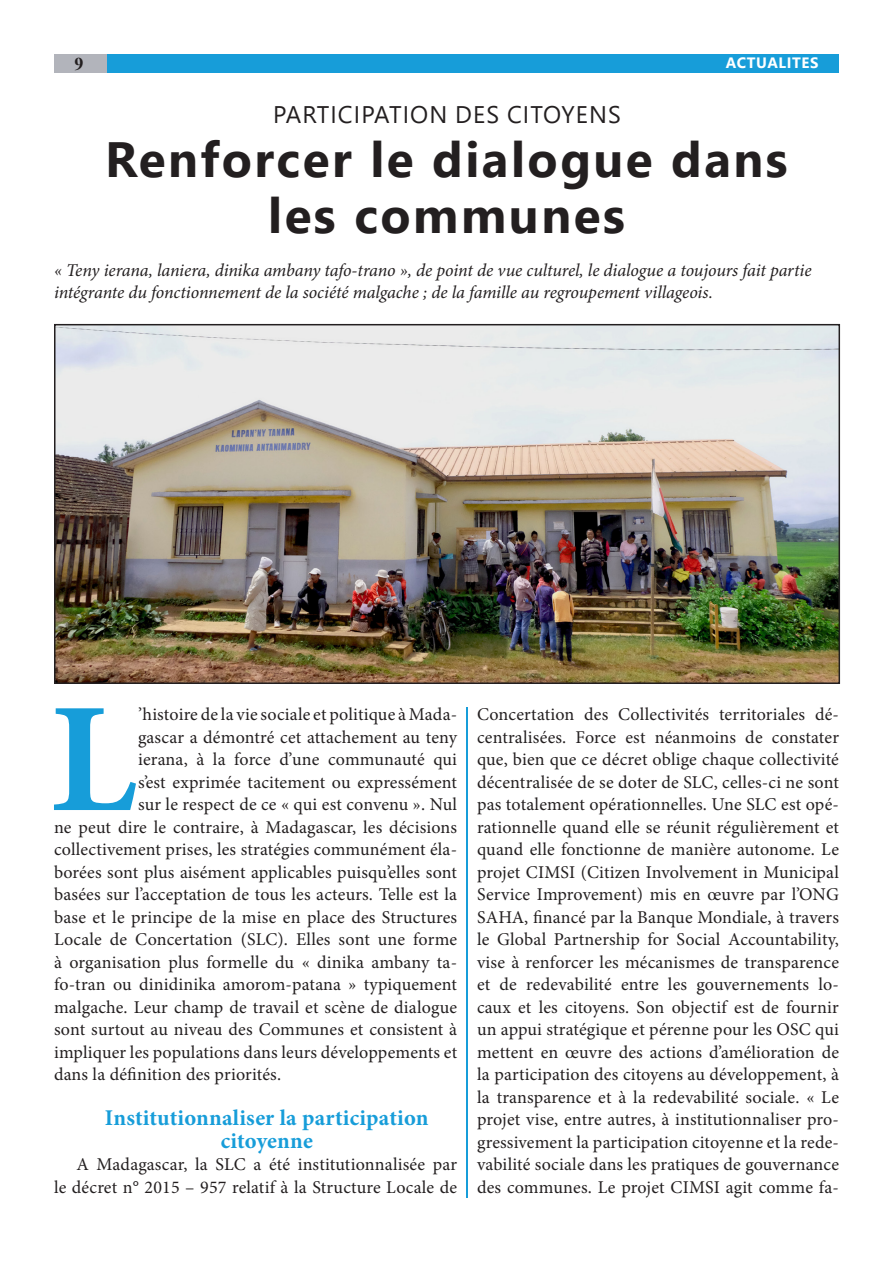
<style>
.page{position:relative;width:893px;height:1263px;background:#fff}
.page>*{position:absolute;margin:0;border:0;box-sizing:border-box;transform-origin:0 0}
.t1{font:700 156.45px "Minion Pro";color:#179dd9}
.t2{font:700 49.5px "Segoe UI";letter-spacing:.05em;color:#231f20}
.t3{font:24px "Segoe UI";letter-spacing:.045em;color:#231f20}
.t4{font:700 22.5px "Minion Pro";letter-spacing:.005em;color:#179dd9}
.t5{font:18px/22.5px "Minion Pro";letter-spacing:.01em;color:#231f20;text-align:right}
.t6{font:italic 18px "Minion Pro";letter-spacing:-.01em;color:#231f20}
.t7{font:700 18px "Times New Roman";color:#231f20}
.t8{font:700 15px "Segoe UI";letter-spacing:.04em;color:#fff}
</style>
<div class="page">
<div style="left:107px;top:54px;width:732px;height:19px;background:#179dd9"></div>
<div style="left:54px;top:54px;width:53px;height:19px;background:#b2b4bb"></div>
<hr style="left:466px;top:707px;width:2px;height:490px;background:#179dd9">
<img style="left:57px;top:327px;width:780px;height:354px">
<div style="left:54px;top:324px;width:786px;height:360px;border:2px solid #231f20"></div>
<p class="t7" style="left:74px;top:51px;width:10px">9</p>
<p class="t8" style="left:726px;top:51px;width:94px">ACTUALITES</p>
<p class="t3" style="left:273px;top:95px;width:349px">PARTICIPATION DES CITOYENS</p>
<p class="t2" style="left:105px;top:120px;width:684px">Renforcer le dialogue dans</p>
<p class="t2" style="left:268px;top:175px;width:358px">les communes</p>
<p class="t6" style="left:54px;top:258px;width:759px">« Teny ierana, laniera, dinika ambany tafo-trano », de point de vue culturel, le dialogue a toujours fait partie</p>
<p class="t6" style="left:54px;top:280px;width:660px">intégrante du fonctionnement de la société malgache ; de la famille au regroupement villageois.</p>
<p class="t1" style="left:50px;top:650px;width:88px">L</p>
<p class="t5" style="left:138px;top:703px;width:321px">’histoire de la vie sociale et politique à Mada-</p>
<p class="t5" style="left:138px;top:726px;width:321px">gascar a démontré cet attachement au teny</p>
<p class="t5" style="left:138px;top:748px;width:321px">ierana, à la force d’une communauté qui</p>
<p class="t5" style="left:138px;top:771px;width:321px">s’est exprimée tacitement ou expressément</p>
<p class="t5" style="left:138px;top:793px;width:321px">sur le respect de ce « qui est convenu ». Nul</p>
<p class="t5" style="left:54px;top:816px;width:405px">ne peut dire le contraire, à Madagascar, les décisions</p>
<p class="t5" style="left:54px;top:838px;width:405px">collectivement prises, les stratégies communément éla-</p>
<p class="t5" style="left:54px;top:861px;width:405px">borées sont plus aisément applicables puisqu’elles sont</p>
<p class="t5" style="left:54px;top:883px;width:405px">basées sur l’acceptation de tous les acteurs. Telle est la</p>
<p class="t5" style="left:54px;top:906px;width:405px">base et le principe de la mise en place des Structures</p>
<p class="t5" style="left:54px;top:928px;width:405px">Locale de Concertation (SLC). Elles sont une forme</p>
<p class="t5" style="left:54px;top:951px;width:405px">à organisation plus formelle du « dinika ambany ta-</p>
<p class="t5" style="left:54px;top:973px;width:405px">fo-tran ou dinidinika amorom-patana » typiquement</p>
<p class="t5" style="left:54px;top:996px;width:405px">malgache. Leur champ de travail et scène de dialogue</p>
<p class="t5" style="left:54px;top:1018px;width:405px">sont surtout au niveau des Communes et consistent à</p>
<p class="t5" style="left:54px;top:1041px;width:405px">impliquer les populations dans leurs développements et</p>
<p class="t5" style="left:54px;top:1063px;width:229px">dans la définition des priorités.</p>
<p class="t4" style="left:105px;top:1102px;width:325px">Institutionnaliser la participation</p>
<p class="t4" style="left:221px;top:1124px;width:94px">citoyenne</p>
<p class="t5" style="left:54px;top:1153px;width:405px">A Madagascar, la SLC a été institutionnalisée par<br>le décret n° 2015 – 957 relatif à la Structure Locale de</p>
<p class="t5" style="left:477px;top:703px;width:363px;text-align:justify">Concertation des Collectivités territoriales dé&shy;centralisées. Force est néanmoins de constater que, bien que ce décret oblige chaque collectivité décentralisée de se doter de SLC, celles-ci ne sont pas totalement opérationnelles. Une SLC est opé&shy;rationnelle quand elle se réunit régulièrement et quand elle fonctionne de manière autonome. Le projet CIMSI (Citizen Involvement in Municipal Service Improvement) mis en œuvre par l’ONG SAHA, financé par la Banque Mondiale, à travers le Global Partnership for Social Accountability, vise à renforcer les mécanismes de transparence et de redevabilité entre les gouvernements lo&shy;caux et les citoyens. Son objectif est de fournir un appui stratégique et pérenne pour les OSC qui mettent en œuvre des actions d’amélioration de la participation des citoyens au développement, à la transparence et à la redevabilité sociale. « Le projet vise, entre autres, à institutionnaliser pro&shy;gressivement la participation citoyenne et la rede&shy;vabilité sociale dans les pratiques de gouvernance des communes. Le projet CIMSI agit comme fa-</p>
</div>
